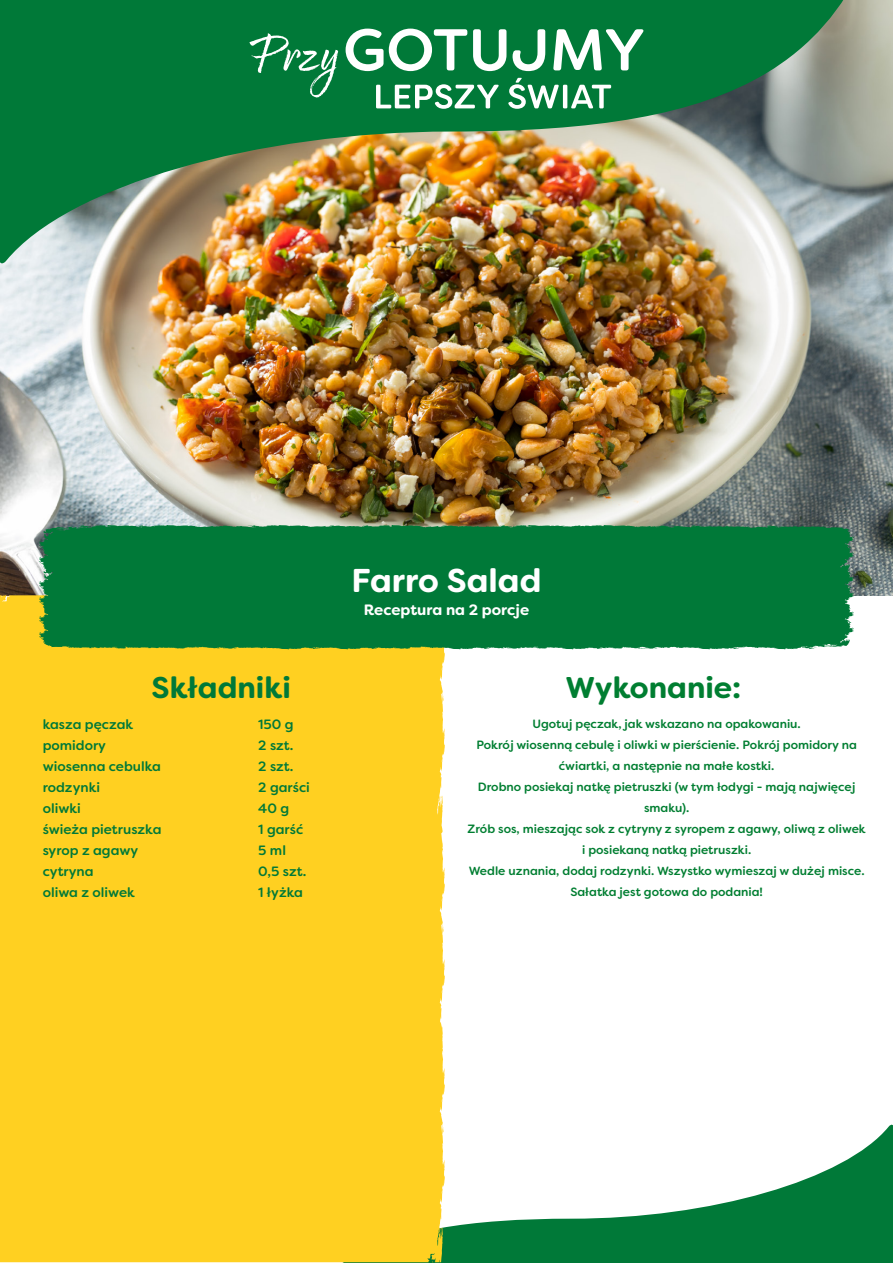
<style>
.page{position:relative;width:893px;height:1263px;background:#fff}
.page>*{position:absolute;margin:0;border:0;box-sizing:border-box;transform-origin:0 0}
.t1{font:700 33px "Filson Soft";color:#fff}
.t2{font:700 30px "Filson Soft";color:#007e31}
.t3{font:700 30px "Filson Soft";color:#007938}
.t4{font:700 15px "Filson Soft";color:#fff}
.t5{font:500 13.5px/21px "Filson Soft";color:#007938}
.t6{font:500 12px/21px "Filson Soft";color:#007e31;text-align:center}
</style>
<div class="page">
<img style="left:0;top:265px;width:893px;height:330px">
<img style="left:0;top:0;width:893px;height:265px">
<svg style="left:256px;top:1124px;width:637px;height:139px"></svg>
<div style="left:0;top:595px;width:445px;height:667px;background:#ffd021"></div>
<svg style="left:346px;top:29px;width:121px;height:42px"></svg>
<svg style="left:473px;top:29px;width:33px;height:42px"></svg>
<svg style="left:513px;top:29px;width:32px;height:42px"></svg>
<svg style="left:553px;top:29px;width:91px;height:41px"></svg>
<svg style="left:250px;top:33px;width:88px;height:65px;background:#288e57"></svg>
<svg style="left:376px;top:84px;width:123px;height:25px"></svg>
<svg style="left:508px;top:78px;width:51px;height:31px"></svg>
<hr style="left:563px;top:85px;width:4px;height:23px;background:#fff">
<svg style="left:571px;top:85px;width:40px;height:23px"></svg>
<div style="left:39px;top:525px;width:815px;height:124px;background:#007938"></div>
<h1 class="t1" style="left:351px;top:559px;width:192px">Farro Salad</h1>
<p class="t4" style="left:364px;top:600px;width:167px">Receptura na 2 porcje</p>
<h2 class="t3" style="left:152px;top:668px;width:141px">Składniki</h2>
<h2 class="t2" style="left:565px;top:668px;width:177px">Wykonanie:</h2>
<p class="t5" style="left:43px;top:714px;width:120px">kasza pęczak pomidory wiosenna cebulka rodzynki<br>oliwki<br>świeża pietruszka syrop z agawy cytryna<br>oliwa z oliwek</p>
<p class="t5" style="left:258px;top:714px;width:53px">150 g<br>2 szt.<br>2 szt.<br>2 garści<br>40 g<br>1 garść<br>5 ml<br>0,5 szt.<br>1 łyżka</p>
<p class="t6" style="left:468px;top:713px;width:400px">Ugotuj pęczak, jak wskazano na opakowaniu.<br>Pokrój wiosenną cebulę i oliwki w pierścienie. Pokrój pomidory na ćwiartki, a następnie na małe kostki.<br>Drobno posiekaj natkę pietruszki (w tym łodygi - mają najwięcej smaku).<br>Zrób sos, mieszając sok z cytryny z syropem z agawy, oliwą z oliwek i posiekaną natką pietruszki.<br>Wedle uznania, dodaj rodzynki. Wszystko wymieszaj w dużej misce.<br>Sałatka jest gotowa do podania!</p>
</div>
